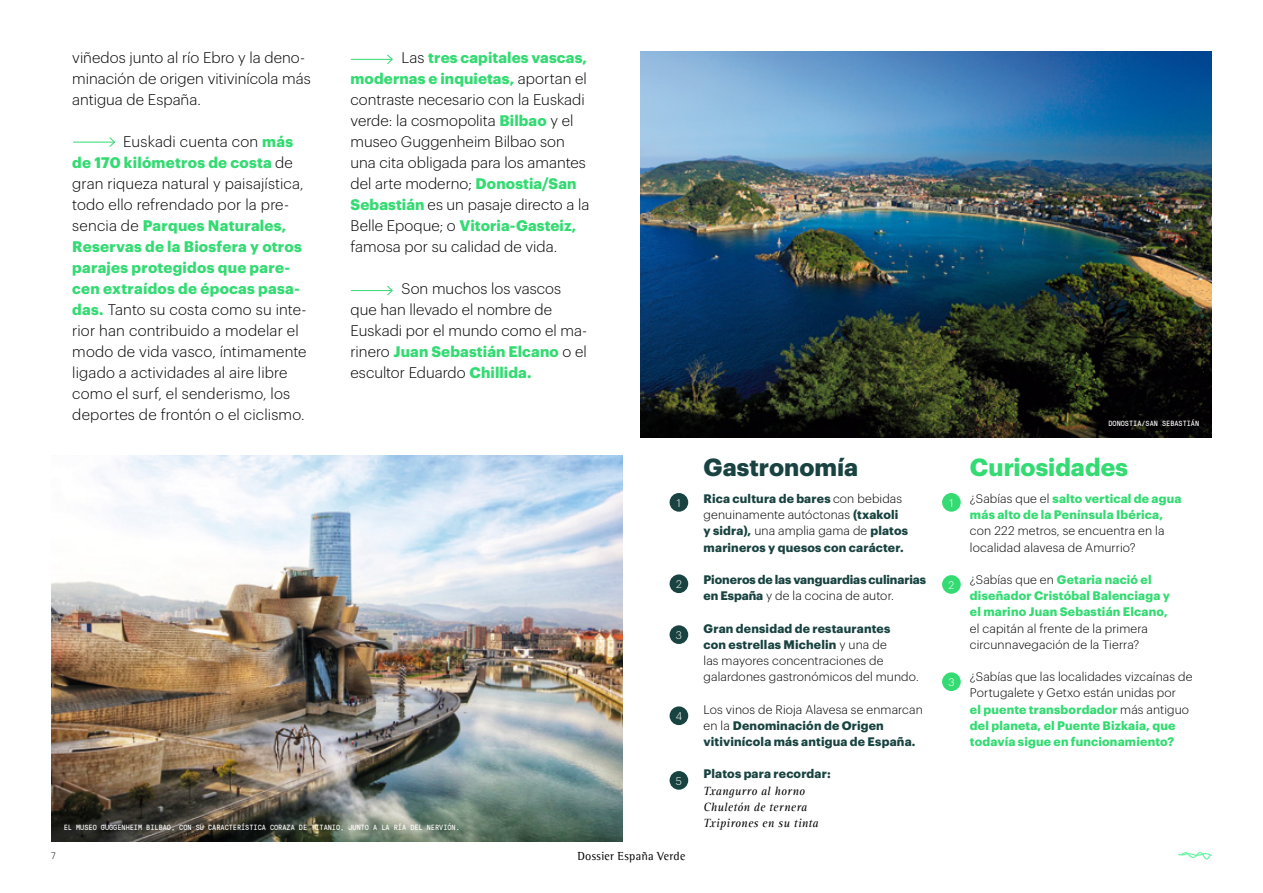
<style>
.page{position:relative;width:1263px;height:893px;background:#fff}
.page>*{position:absolute;margin:0;border:0;box-sizing:border-box;transform-origin:0 0}
.t1{font:700 24.3px "Graphik";color:#33db72}
.t2{font:700 24.3px "Graphik";color:#184341}
.t3{font:300 15px/21px "Graphik";letter-spacing:.005em;color:#000}
.t4{font:700 12.15px/16.2px "Graphik";letter-spacing:.015em;color:#33db72}
.t5{font:700 12.15px/16.2px "Graphik";letter-spacing:.015em;color:#184341}
.t6{font:300 12.15px/16.2px "Graphik";letter-spacing:.01em;color:#000}
.t7{font:700 12.15px/16.2px "Graphik";letter-spacing:-.005em;color:#184341}
.t8{font:italic 12.15px/16.2px "Rotis Serif";letter-spacing:.02em;color:#000}
.t9{font:12px "Rotis Semi Serif Std";letter-spacing:.02em;color:#000}
.t10{font:300 10.8px "Graphik";color:#fff}
.t11{font:300 9px "Graphik";color:#000}
.t12{font:7.5px "GT Pressura Mono";color:#fff}
.s1{font-weight:700;color:#33db72}
.s2{font-weight:300;color:#000}
.s3{font-weight:700;color:#184341}
</style>
<div class="page">
<div style="left:669px;top:493px;width:19px;height:19px;background:#184341;border-radius:50%"></div>
<div style="left:942px;top:493px;width:19px;height:19px;background:#33db72;border-radius:50%"></div>
<div style="left:669px;top:574px;width:19px;height:19px;background:#184341;border-radius:50%"></div>
<div style="left:942px;top:575px;width:19px;height:19px;background:#33db72;border-radius:50%"></div>
<div style="left:669px;top:625px;width:19px;height:19px;background:#184341;border-radius:50%"></div>
<div style="left:942px;top:672px;width:19px;height:19px;background:#33db72;border-radius:50%"></div>
<div style="left:669px;top:706px;width:19px;height:19px;background:#184341;border-radius:50%"></div>
<div style="left:669px;top:771px;width:19px;height:19px;background:#184341;border-radius:50%"></div>
<hr style="left:73px;top:142px;width:42px;height:1px;background:#33db72">
<svg style="left:109px;top:137px;width:6px;height:10px"></svg>
<hr style="left:351px;top:59px;width:41px;height:1px;background:#33db72">
<svg style="left:387px;top:54px;width:6px;height:10px"></svg>
<hr style="left:351px;top:290px;width:41px;height:1px;background:#33db72">
<svg style="left:387px;top:286px;width:6px;height:10px"></svg>
<img style="left:640px;top:51px;width:572px;height:386px">
<img style="left:51px;top:455px;width:571px;height:387px">
<svg style="left:1178px;top:852px;width:34px;height:7px"></svg>
<p class="t3" style="left:72px;top:46px;width:240px">viñedos junto al río Ebro y la deno&shy;minación de origen vitivinícola más antigua de España.</p>
<p class="t3" style="left:72px;top:130px;width:236px;text-indent:51px">Euskadi cuenta con <span class="s1">más de 170 kilómetros de costa</span> de gran riqueza natural y paisajística, todo ello refrendado por la pre&shy;sencia de <span class="s1">Parques Naturales,<br>Reservas de la Biosfera y otros parajes protegidos que pare&shy;cen extraídos de épocas pasa&shy;das.</span> Tanto su costa como su inte&shy;rior han contribuido a modelar el modo de vida vasco, íntimamente ligado a actividades al aire libre como el surf, el senderismo, los deportes de frontón o el ciclismo.</p>
<p class="t3" style="left:350px;top:46px;width:240px;text-indent:51px">Las <span class="s1">tres capitales vascas, modernas e inquietas,</span> aportan el contraste necesario con la Euskadi verde: la cosmopolita <span class="s1">Bilbao</span> y el museo Guggenheim Bilbao son una cita obligada para los amantes del arte moderno; <span class="s1">Donostia/San<br>Sebastián</span> es un pasaje directo a la<br>Belle Epoque; o <span class="s1">Vitoria-Gasteiz, </span>famosa por su calidad de vida.</p>
<p class="t3" style="left:350px;top:277px;width:238px;text-indent:51px">Son muchos los vascos que han llevado el nombre de<br>Euskadi por el mundo como el ma&shy;rinero <span class="s1">Juan Sebastián Elcano</span> o el escultor Eduardo <span class="s1">Chillida.</span></p>
<p class="t12" style="left:64px;top:822px;width:397px">EL MUSEO GUGGENHEIM BILBAO, CON SU CARACTERÍSTICA CORAZA DE TITANIO, JUNTO A LA RÍA DEL NERVIÓN.</p>
<p class="t12" style="left:1108px;top:418px;width:92px">DONOSTIA/SAN SEBASTIÁN</p>
<h1 class="t2" style="left:703px;top:448px;width:156px">Gastronomía</h1>
<h1 class="t1" style="left:970px;top:448px;width:159px">Curiosidades</h1>
<p class="t5" style="left:703px;top:489px;width:206px">Rica cultura de bares <span class="s2">con bebidas genuinamente autóctonas</span> (txakoli y sidra), <span class="s2">una amplia gama de</span> platos marineros y quesos con carácter.</p>
<p class="t7" style="left:703px;top:570px;width:224px">Pioneros de las vanguardias culinarias en España <span class="s2">y de la cocina de autor.</span></p>
<p class="t6" style="left:703px;top:619px;width:217px"><span class="s3">Gran densidad de restaurantes<br>con estrellas Michelin</span> y una de<br>las mayores concentraciones de galardones gastronómicos del mundo.</p>
<p class="t5" style="left:703px;top:700px;width:221px"><span class="s2">Los vinos de Rioja Alavesa se enmarcan en la</span> Denominación de Origen vitivinícola más antigua de España.</p>
<p class="t5" style="left:703px;top:765px;width:129px">Platos para recordar:</p>
<p class="t8" style="left:703px;top:783px;width:117px">Txangurro al horno<br>Chuletón de ternera<br>Txipirones en su tinta</p>
<p class="t4" style="left:970px;top:489px;width:213px"><span class="s2">¿Sabías que el</span> salto vertical de agua más alto de la Península Ibérica,</p>
<p class="t6" style="left:970px;top:522px;width:196px">con 222 metros, se encuentra en la localidad alavesa de Amurrio?</p>
<p class="t4" style="left:970px;top:570px;width:202px"><span class="s2">¿Sabías que en</span> Getaria nació el diseñador Cristóbal Balenciaga y el marino Juan Sebastián Elcano,</p>
<p class="t6" style="left:970px;top:619px;width:180px">el capitán al frente de la primera circunnavegación de la Tierra?</p>
<p class="t4" style="left:970px;top:668px;width:224px"><span class="s2">¿Sabías que las localidades vizcaínas de Portugalete y Getxo están unidas por<br></span>el puente transbordador <span class="s2">más antiguo </span>del planeta, el Puente Bizkaia, que todavía sigue en funcionamiento?</p>
<p class="t10" style="left:677px;top:495px;width:5px">1</p>
<p class="t10" style="left:949px;top:495px;width:5px">1</p>
<p class="t10" style="left:676px;top:576px;width:7px">2</p>
<p class="t10" style="left:948px;top:577px;width:7px">2</p>
<p class="t10" style="left:676px;top:627px;width:8px">3</p>
<p class="t10" style="left:948px;top:674px;width:8px">3</p>
<p class="t10" style="left:676px;top:708px;width:8px">4</p>
<p class="t10" style="left:676px;top:773px;width:8px">5</p>
<p class="t11" style="left:51px;top:849px;width:6px">7</p>
<p class="t9" style="left:577px;top:849px;width:109px">Dossier España Verde</p>
</div>
